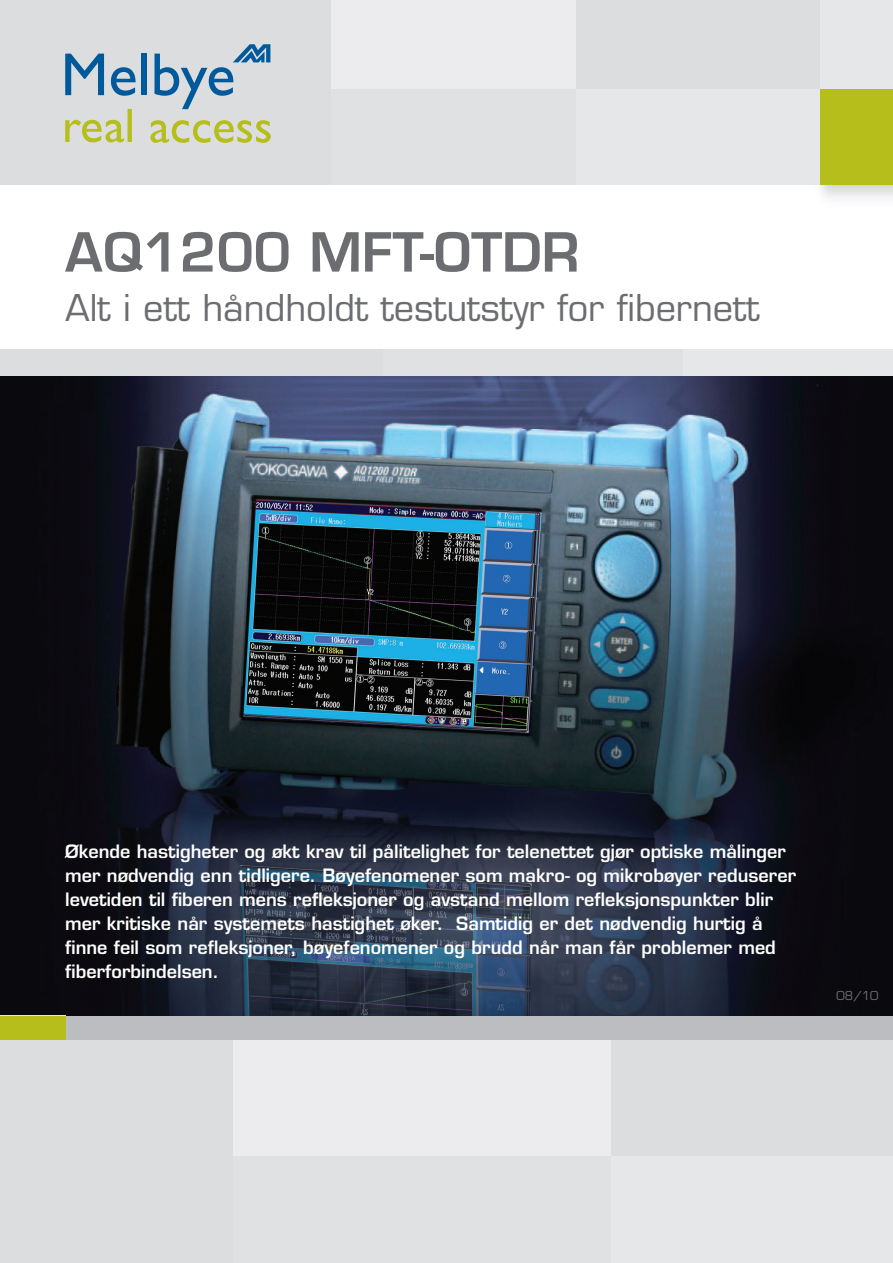
<style>
.page{position:relative;width:893px;height:1263px;background:#fff}
.page>*{position:absolute;margin:0;border:0;box-sizing:border-box;transform-origin:0 0}
.tabelltekst{font:600 52.5px "Eurostile LT Std";color:#6c6d70}
.tabelltekst-2{font:36px "Eurostile LT Std";color:#6c6d70}
.t1{font:600 18px/24px "Eurostile LT Std";color:#fff}
.tabelltekst-3{font:12px "Eurostile LT Std";color:#6c6d70}
</style>
<div class="page">
<img style="left:814px;top:184px;width:79px;height:14px">
<div style="left:0;top:0;width:332px;height:184px;background:#dcdddf"></div>
<div style="left:332px;top:0;width:244px;height:89px;background:#ececee"></div>
<div style="left:576px;top:0;width:244px;height:89px;background:#dcdddf"></div>
<div style="left:820px;top:0;width:73px;height:89px;background:#e6e7e9"></div>
<div style="left:332px;top:89px;width:244px;height:95px;background:#e0e1e3"></div>
<div style="left:576px;top:89px;width:244px;height:95px;background:#e6e7e9"></div>
<div style="left:820px;top:89px;width:73px;height:95px;background:#b6be1b"></div>
<img style="left:0;top:376px;width:893px;height:640px">
<div style="left:0;top:350px;width:383px;height:26px;background:#dcdddf"></div>
<div style="left:383px;top:350px;width:301px;height:26px;background:#e0e1e3"></div>
<div style="left:684px;top:350px;width:209px;height:26px;background:#e6e7e9"></div>
<svg style="left:65px;top:54px;width:39px;height:41px"></svg>
<svg style="left:111px;top:67px;width:25px;height:29px"></svg>
<div style="left:142px;top:54px;width:5px;height:41px;background:#00599b"></div>
<svg style="left:155px;top:44px;width:115px;height:65px"></svg>
<svg style="left:65px;top:109px;width:67px;height:33px"></svg>
<svg style="left:150px;top:120px;width:121px;height:23px"></svg>
<div style="left:0;top:1039px;width:234px;height:224px;background:#dcdddf"></div>
<div style="left:234px;top:1039px;width:377px;height:118px;background:#ececee"></div>
<div style="left:611px;top:1039px;width:282px;height:118px;background:#dcdddf"></div>
<div style="left:234px;top:1157px;width:377px;height:106px;background:#e0e1e3"></div>
<div style="left:611px;top:1157px;width:282px;height:106px;background:#e6e7e9"></div>
<div style="left:65px;top:1016px;width:828px;height:24px;background:#bcbdc0"></div>
<div style="left:0;top:1016px;width:65px;height:24px;background:#b6be1b"></div>
<p class="tabelltekst" style="left:65px;top:219px;width:516px">AQ1200 MFT-OTDR</p>
<p class="tabelltekst-2" style="left:65px;top:286px;width:696px">Alt i ett håndholdt testutstyr for fibernett</p>
<p class="t1" style="left:65px;top:840px;width:732px">Økende hastigheter og økt krav til pålitelighet for telenettet gjør optiske målinger mer nødvendig enn tidligere. Bøyefenomener som makro- og mikrobøyer reduserer levetiden til fiberen mens refleksjoner og avstand mellom refleksjonspunkter blir mer kritiske når systemets hastighet øker. Samtidig er det nødvendig hurtig å finne feil som refleksjoner, bøyefenomener og brudd når man får problemer med fiberforbindelsen.</p>
<p class="tabelltekst-3" style="left:837px;top:988px;width:43px">08/10</p>
</div>
